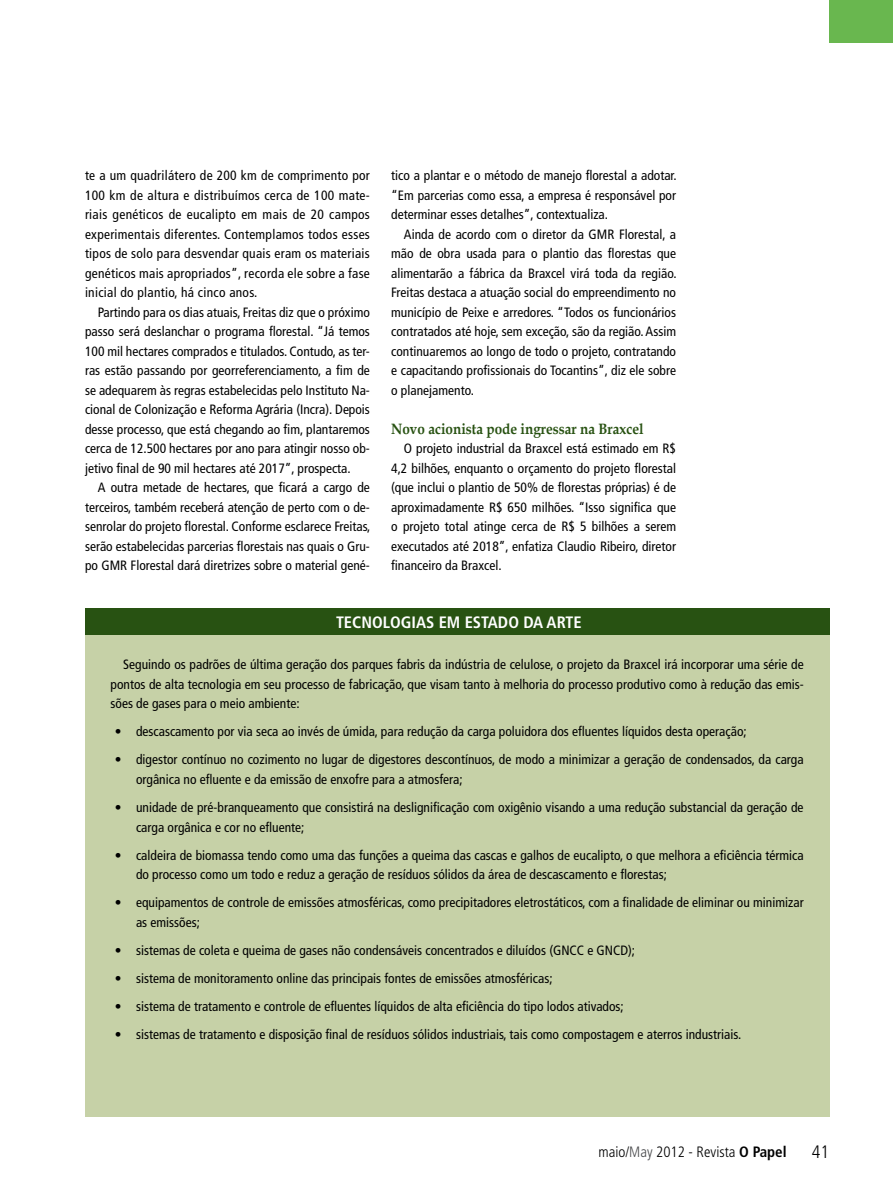
<style>
.page{position:relative;width:893px;height:1191px;background:#fff}
.page>*{position:absolute;margin:0;border:0;box-sizing:border-box;transform-origin:0 0}
.t1{font:300 condensed 18px "Frutiger LT Std";color:#000}
.TEXTO{font:700 condensed 16.5px "Frutiger LT Std";color:#fff}
.INTERTITULO{font:700 15px "Book Antiqua";color:#285212;scale:.9 1}
.t2{font:300 condensed 15px "Frutiger LT Std";color:#000}
.TEXTO-2{font:condensed 13.5px/19.5px "Frutiger LT Std";color:#000;text-align:justify}
.s1{color:#464749}
.s2{font-weight:700}
</style>
<div class="page">
<div style="left:829px;top:0;width:64px;height:43px;background:#69b74f"></div>
<div style="left:85px;top:629px;width:744px;height:487px;background:#c6d1a7"></div>
<div style="left:85px;top:608px;width:744px;height:26px;background:#285212"></div>
<p class="TEXTO-2" style="left:85px;top:166px;width:286px">te a um quadrilátero de 200 km de comprimento por 100 km de altura e distribuímos cerca de 100 mate&shy;riais genéticos de eucalipto em mais de 20 campos experimentais diferentes. Contemplamos todos esses tipos de solo para desvendar quais eram os materiais genéticos mais apropriados”, recorda ele sobre a fase inicial do plantio, há cinco anos.</p>
<p class="TEXTO-2" style="left:85px;top:302px;width:286px;text-indent:13px">Partindo para os dias atuais, Freitas diz que o próximo passo será deslanchar o programa florestal. “Já temos 100 mil hectares comprados e titulados. Contudo, as ter&shy;ras estão passando por georreferenciamento, a fim de se adequarem às regras estabelecidas pelo Instituto Na&shy;cional de Colonização e Reforma Agrária (Incra). Depois desse processo, que está chegando ao fim, plantaremos cerca de 12.500 hectares por ano para atingir nosso ob&shy;jetivo final de 90 mil hectares até 2017”, prospecta.</p>
<p class="TEXTO-2" style="left:85px;top:478px;width:287px;text-indent:13px">A outra metade de hectares, que ficará a cargo de terceiros, também receberá atenção de perto com o de&shy;senrolar do projeto florestal. Conforme esclarece Freitas, serão estabelecidas parcerias florestais nas quais o Gru&shy;po GMR Florestal dará diretrizes sobre o material gené-</p>
<p class="TEXTO-2" style="left:391px;top:166px;width:287px">tico a plantar e o método de manejo florestal a adotar. “Em parcerias como essa, a empresa é responsável por determinar esses detalhes”, contextualiza.</p>
<p class="TEXTO-2" style="left:391px;top:224px;width:287px;text-indent:13px">Ainda de acordo com o diretor da GMR Florestal, a mão de obra usada para o plantio das florestas que alimentarão a fábrica da Braxcel virá toda da região.<br>Freitas destaca a atuação social do empreendimento no município de Peixe e arredores. “Todos os funcionários contratados até hoje, sem exceção, são da região. Assim continuaremos ao longo de todo o projeto, contratando e capacitando profissionais do Tocantins”, diz ele sobre o planejamento.</p>
<p class="INTERTITULO" style="left:391px;top:420px;width:282px">Novo acionista pode ingressar na Braxcel</p>
<p class="TEXTO-2" style="left:391px;top:439px;width:286px;text-indent:13px">O projeto industrial da Braxcel está estimado em R$ 4,2 bilhões, enquanto o orçamento do projeto florestal (que inclui o plantio de 50% de florestas próprias) é de aproximadamente R$ 650 milhões. “Isso significa que o projeto total atinge cerca de R$ 5 bilhões a serem executados até 2018”, enfatiza Claudio Ribeiro, diretor financeiro da Braxcel.</p>
<p class="TEXTO" style="left:336px;top:612px;width:247px">TECNOLOGIAS EM ESTADO DA ARTE</p>
<p class="TEXTO-2" style="left:111px;top:655px;width:695px;text-indent:13px">Seguindo os padrões de última geração dos parques fabris da indústria de celulose, o projeto da Braxcel irá incorporar uma série de pontos de alta tecnologia em seu processo de fabricação, que visam tanto à melhoria do processo produtivo como à redução das emis&shy;sões de gases para o meio ambiente:</p>
<p class="TEXTO-2" style="left:115px;top:722px;width:633px">• descascamento por via seca ao invés de úmida, para redução da carga poluidora dos efluentes líquidos desta operação;</p>
<p class="TEXTO-2" style="left:136px;top:750px;width:669px;text-indent:-21px">• digestor contínuo no cozimento no lugar de digestores descontínuos, de modo a minimizar a geração de condensados, da carga orgânica no efluente e da emissão de enxofre para a atmosfera;</p>
<p class="TEXTO-2" style="left:136px;top:797px;width:669px;text-indent:-21px">• unidade de pré-branqueamento que consistirá na deslignificação com oxigênio visando a uma redução substancial da geração de carga orgânica e cor no efluente;</p>
<p class="TEXTO-2" style="left:136px;top:845px;width:669px;text-indent:-21px">• caldeira de biomassa tendo como uma das funções a queima das cascas e galhos de eucalipto, o que melhora a eficiência térmica do processo como um todo e reduz a geração de resíduos sólidos da área de descascamento e florestas;</p>
<p class="TEXTO-2" style="left:136px;top:892px;width:669px;text-indent:-21px">• equipamentos de controle de emissões atmosféricas, como precipitadores eletrostáticos, com a finalidade de eliminar ou minimizar as emissões;</p>
<p class="TEXTO-2" style="left:115px;top:940px;width:522px">• sistemas de coleta e queima de gases não condensáveis concentrados e diluídos (GNCC e GNCD);</p>
<p class="TEXTO-2" style="left:115px;top:968px;width:439px">• sistema de monitoramento online das principais fontes de emissões atmosféricas;</p>
<p class="TEXTO-2" style="left:115px;top:996px;width:510px">• sistema de tratamento e controle de efluentes líquidos de alta eficiência do tipo lodos ativados;</p>
<p class="TEXTO-2" style="left:115px;top:1024px;width:628px">• sistemas de tratamento e disposição final de resíduos sólidos industriais, tais como compostagem e aterros industriais.</p>
<p class="t2" style="left:598px;top:1142px;width:190px">maio/<span class="s1">May</span> 2012 - Revista <span class="s2">O Papel</span></p>
<h1 class="t1" style="left:812px;top:1141px;width:19px">41</h1>
</div>
